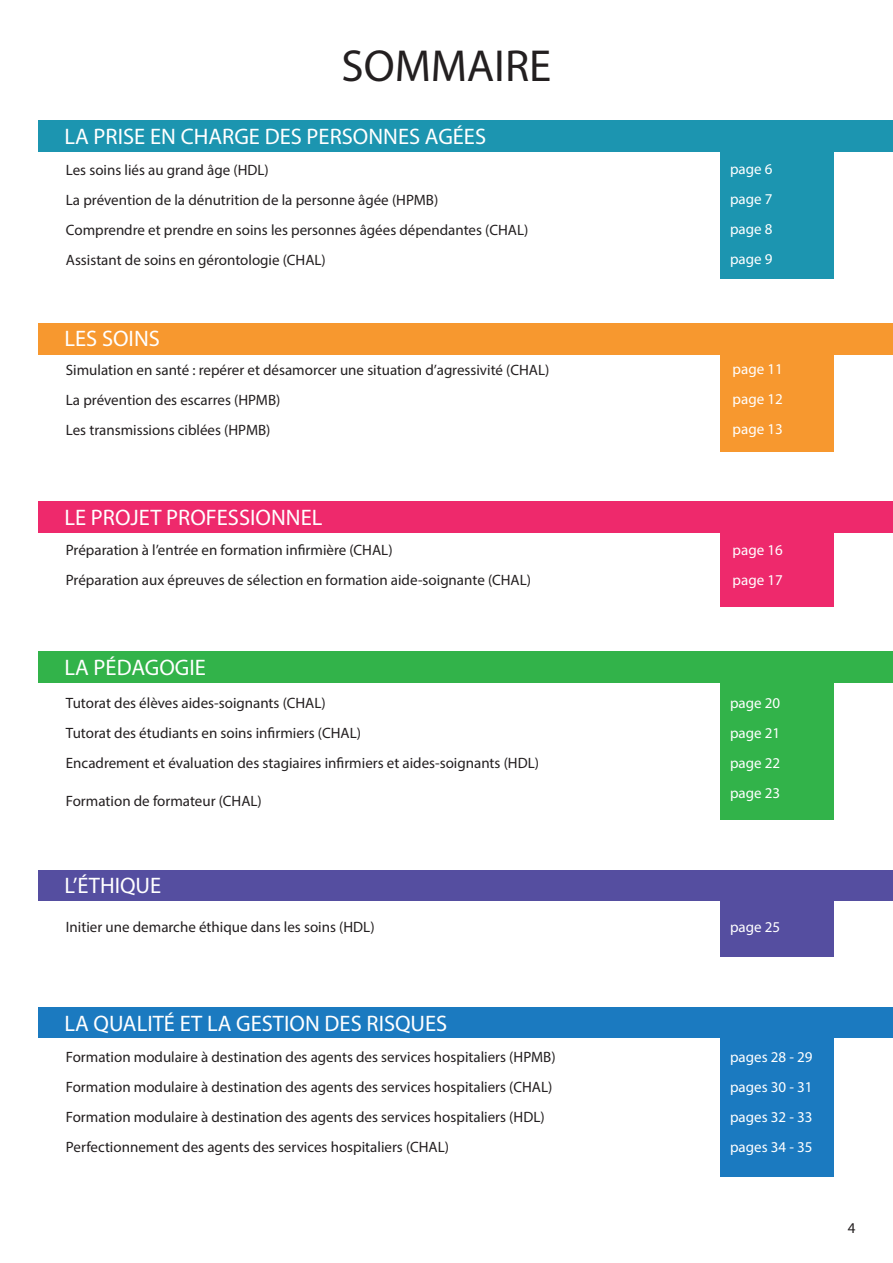
<style>
.page{position:relative;width:893px;height:1263px;background:#fff}
.page>*{position:absolute;margin:0;border:0;box-sizing:border-box;transform-origin:0 0}
.t1{font:45px "Myriad Pro";color:#231f20}
.t2{font:22.5px "Myriad Pro";color:#fff}
.t3{font:15px/30px "Myriad Pro";color:#231f20}
.t4{font:15px/30px "Myriad Pro";color:#fff;text-align:justify}
</style>
<div class="page">
<div style="left:39px;top:120px;width:854px;height:32px;background:#1c95b0"></div>
<div style="left:720px;top:354px;width:113px;height:98px;background:#f7982f"></div>
<div style="left:720px;top:531px;width:113px;height:76px;background:#ee296c"></div>
<div style="left:720px;top:152px;width:113px;height:126px;background:#1c95b0"></div>
<div style="left:39px;top:323px;width:854px;height:32px;background:#f7982f"></div>
<div style="left:39px;top:501px;width:854px;height:32px;background:#ee296c"></div>
<div style="left:720px;top:897px;width:113px;height:59px;background:#554ea0"></div>
<div style="left:720px;top:682px;width:113px;height:137px;background:#32b34a"></div>
<div style="left:720px;top:1038px;width:113px;height:138px;background:#1b7ac0"></div>
<div style="left:39px;top:651px;width:854px;height:32px;background:#32b34a"></div>
<div style="left:39px;top:1008px;width:854px;height:30px;background:#1b7ac0"></div>
<div style="left:39px;top:870px;width:854px;height:30px;background:#554ea0"></div>
<h1 class="t1" style="left:342px;top:38px;width:211px">SOMMAIRE</h1>
<h2 class="t2" style="left:64px;top:122px;width:423px">LA PRISE EN CHARGE DES PERSONNES AGÉES</h2>
<p class="t3" style="left:66px;top:155px;width:464px">Les soins liés au grand âge (HDL)<br>La prévention de la dénutrition de la personne âgée (HPMB)<br>Comprendre et prendre en soins les personnes âgées dépendantes (CHAL)<br>Assistant de soins en gérontologie (CHAL)</p>
<h2 class="t2" style="left:64px;top:325px;width:97px">LES SOINS</h2>
<p class="t3" style="left:66px;top:355px;width:485px">Simulation en santé : repérer et désamorcer une situation d’agressivité (CHAL)<br>La prévention des escarres (HPMB)<br>Les transmissions ciblées (HPMB)</p>
<h2 class="t2" style="left:64px;top:503px;width:259px">LE PROJET PROFESSIONNEL</h2>
<p class="t4" style="left:730px;top:154px;width:44px">page 6 page 7 page 8 page 9</p>
<p class="t4" style="left:733px;top:354px;width:52px">page 11 page 12 page 13</p>
<p class="t3" style="left:66px;top:535px;width:467px">Préparation à l’entrée en formation infirmière (CHAL)<br>Préparation aux épreuves de sélection en formation aide-soignante (CHAL)</p>
<p class="t4" style="left:733px;top:535px;width:52px">page 16 page 17</p>
<h2 class="t2" style="left:64px;top:653px;width:143px">LA PÉDAGOGIE</h2>
<p class="t3" style="left:66px;top:688px;width:475px">Tutorat des élèves aides-soignants (CHAL)<br>Tutorat des étudiants en soins infirmiers (CHAL)<br>Encadrement et évaluation des stagiaires infirmiers et aides-soignants (HDL)</p>
<p class="t3" style="left:66px;top:785px;width:197px">Formation de formateur (CHAL)</p>
<h2 class="t2" style="left:64px;top:871px;width:98px">L’ÉTHIQUE</h2>
<p class="t3" style="left:66px;top:912px;width:310px">Initier une demarche éthique dans les soins (HDL)</p>
<h2 class="t2" style="left:64px;top:1009px;width:384px">LA QUALITÉ ET LA GESTION DES RISQUES</h2>
<p class="t3" style="left:66px;top:1041px;width:491px">Formation modulaire à destination des agents des services hospitaliers (HPMB)<br>Formation modulaire à destination des agents des services hospitaliers (CHAL)<br>Formation modulaire à destination des agents des services hospitaliers (HDL)<br>Perfectionnement des agents des services hospitaliers (CHAL)</p>
<p class="t4" style="left:730px;top:688px;width:52px">page 20 page 21 page 22 page 23</p>
<p class="t4" style="left:730px;top:912px;width:52px">page 25</p>
<p class="t4" style="left:730px;top:1041px;width:84px">pages 28 - 29 pages 30 - 31 pages 32 - 33 pages 34 - 35</p>
<p class="t3" style="left:848px;top:1213px;width:9px">4</p>
</div>
